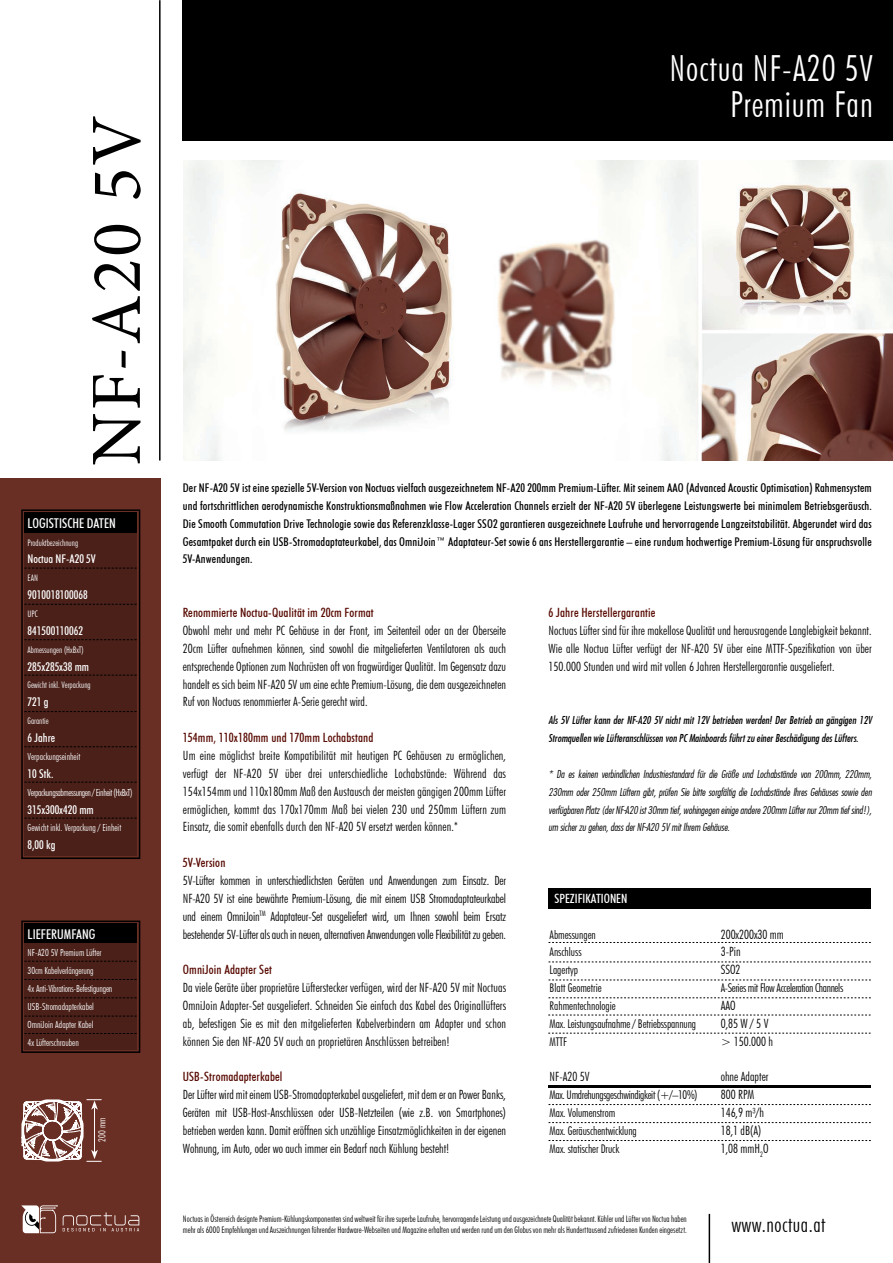
<style>
.page{position:relative;width:893px;height:1263px;background:#fff}
.page>*{position:absolute;margin:0;border:0;box-sizing:border-box;transform-origin:0 0}
.t1{font:72px "Minion Pro";letter-spacing:.025em;color:#000001}
.t2{font:300 condensed 36px/35.7px "Futura BT";letter-spacing:.025em;color:#fff;text-align:right}
.t3{font:300 condensed 21px "Futura BT";letter-spacing:.025em;color:#000001}
.t4{font:500 condensed 13.5px "Futura BT";color:#fff}
.t5{font:300 condensed 12.75px/17.9px "Futura BT";letter-spacing:.005em;color:#000001;text-align:justify}
.t6{font:500 condensed 12.75px "Futura BT";letter-spacing:.01em;color:#570901}
.t7{font:300 condensed 12.75px/17.9px "Futura BT";color:#000}
.t8{font:500 condensed 12.75px "Futura BT";color:#fff}
.t9{font:500 condensed 12px/17.9px "Futura BT";letter-spacing:.01em;color:#000;text-align:justify}
.t10{font:300 condensed 12px/17.9px "Futura BT";letter-spacing:-.005em;color:#000}
.t11{font:500 condensed 12px "Futura BT";color:#fff}
.t12{font:300 condensed 12px "Futura BT";letter-spacing:-.025em;color:#000}
.t13{font:10.5px/17.9px "Futura Lt Cn BT Italic";letter-spacing:-.005em;color:#000001;text-align:justify}
.t14{font:10.5px/17.9px "Futura Md Cn BT Italic";color:#000001}
.t15{font:300 condensed 9.75px/17.9px "Futura BT";color:#fff}
.t16{font:300 condensed 9.75px "Futura BT";letter-spacing:-.04em;color:#fff}
.t17{font:300 condensed 9px/10.8px "Futura BT";color:#000}
.t18{font:300 condensed 9px "Futura BT";color:#fff}
</style>
<div class="page">
<div style="left:183px;top:0;width:710px;height:140px;background:#000001"></div>
<div style="left:0;top:479px;width:161px;height:784px;background:#6a2f24"></div>
<div style="left:21px;top:509px;width:119px;height:350px;border:2px solid #000001"></div>
<div style="left:24px;top:531px;width:113px;height:324px;background:#4a2019"></div>
<div style="left:24px;top:513px;width:113px;height:20px;background:#000001"></div>
<div style="left:24px;top:942px;width:113px;height:108px;background:#4a2019"></div>
<div style="left:24px;top:924px;width:113px;height:19px;background:#000001"></div>
<div style="left:21px;top:920px;width:119px;height:133px;border:2px solid #000001"></div>
<svg style="left:24px;top:568px;width:113px;height:1px"></svg>
<svg style="left:24px;top:604px;width:113px;height:1px"></svg>
<svg style="left:24px;top:639px;width:113px;height:1px"></svg>
<svg style="left:24px;top:675px;width:113px;height:1px"></svg>
<svg style="left:24px;top:711px;width:113px;height:1px"></svg>
<svg style="left:24px;top:746px;width:113px;height:1px"></svg>
<svg style="left:24px;top:782px;width:113px;height:1px"></svg>
<svg style="left:24px;top:818px;width:113px;height:1px"></svg>
<hr style="left:709px;top:1214px;width:1px;height:49px;background:#000001">
<svg style="left:24px;top:961px;width:113px;height:1px"></svg>
<svg style="left:24px;top:979px;width:113px;height:1px"></svg>
<svg style="left:24px;top:997px;width:113px;height:1px"></svg>
<svg style="left:24px;top:1016px;width:113px;height:1px"></svg>
<hr style="left:159px;top:0;width:2px;height:460px;background:#000001">
<svg style="left:24px;top:1033px;width:113px;height:1px"></svg>
<div style="left:549px;top:889px;width:322px;height:20px;background:#000001"></div>
<svg style="left:549px;top:980px;width:322px;height:1px"></svg>
<svg style="left:549px;top:962px;width:322px;height:1px"></svg>
<svg style="left:549px;top:1122px;width:322px;height:1px"></svg>
<svg style="left:549px;top:1104px;width:322px;height:1px"></svg>
<svg style="left:549px;top:1140px;width:322px;height:1px"></svg>
<hr style="left:549px;top:1085px;width:322px;height:2px;background:#000001">
<svg style="left:549px;top:997px;width:322px;height:1px"></svg>
<svg style="left:548px;top:1015px;width:323px;height:1px"></svg>
<svg style="left:548px;top:1033px;width:323px;height:1px"></svg>
<svg style="left:21px;top:1205px;width:118px;height:28px"></svg>
<svg style="left:21px;top:1099px;width:80px;height:63px"></svg>
<img style="left:183px;top:161px;width:710px;height:299px">
<svg style="left:549px;top:942px;width:322px;height:1px"></svg>
<h1 class="t1" style="left:74px;top:466px;width:352px;rotate:-90deg">NF-A20 5V</h1>
<p class="t4" style="left:28px;top:515px;width:90px">LOGISTISCHE DATEN</p>
<p class="t18" style="left:28px;top:537px;width:52px">Produktbezeichnung</p>
<p class="t11" style="left:28px;top:552px;width:70px">Noctua NF-A20 5V</p>
<p class="t18" style="left:28px;top:573px;width:12px">EAN</p>
<p class="t11" style="left:28px;top:588px;width:62px">9010018100068</p>
<p class="t18" style="left:28px;top:608px;width:12px">UPC</p>
<p class="t11" style="left:28px;top:623px;width:57px">841500110062</p>
<p class="t18" style="left:28px;top:644px;width:58px">Abmessungen (HxBxT)</p>
<p class="t11" style="left:28px;top:659px;width:63px">285x285x38 mm</p>
<p class="t18" style="left:28px;top:680px;width:65px">Gewicht inkl. Verpackung</p>
<p class="t11" style="left:28px;top:695px;width:22px">721 g</p>
<p class="t18" style="left:28px;top:715px;width:23px">Garantie</p>
<p class="t11" style="left:28px;top:730px;width:29px">6 Jahre</p>
<p class="t15" style="left:28px;top:747px;width:54px">Verpackungseinheit</p>
<p class="t11" style="left:28px;top:766px;width:27px">10 Stk.</p>
<p class="t16" style="left:28px;top:786px;width:106px">Verpackungsabmessungen / Einheit (HxBxT)</p>
<p class="t11" style="left:28px;top:802px;width:68px">315x300x420 mm</p>
<p class="t15" style="left:28px;top:819px;width:95px">Gewicht inkl. Verpackung / Einheit</p>
<p class="t11" style="left:28px;top:838px;width:29px">8,00 kg</p>
<p class="t4" style="left:28px;top:925px;width:69px">LIEFERUMFANG</p>
<p class="t15" style="left:28px;top:944px;width:86px">NF-A20 5V Premium Lüfter<br>30cm Kabelverlängerung<br>4x Anti-Vibrations-Befestigungen<br>USB-Stromadapterkabel<br>OmniJoin Adapter Kabel<br>4x Lüfterschrauben</p>
<p class="t15" style="left:93px;top:1141px;width:25px;rotate:-90deg">200 mm</p>
<h2 class="t2" style="left:669px;top:50px;width:205px">Noctua NF-A20 5V<br>Premium Fan</h2>
<p class="t9" style="left:183px;top:479px;width:690px">Der NF-A20 5V ist eine spezielle 5V-Version von Noctuas vielfach ausgezeichnetem NF-A20 200mm Premium-Lüfter. Mit seinem AAO (Advanced Acoustic Optimisation) Rahmensystem und fortschrittlichen aerodynamische Konstruktionsmaßnahmen wie Flow Acceleration Channels erzielt der NF-A20 5V überlegene Leistungswerte bei minimalem Betriebsgeräusch.<br>Die Smooth Commutation Drive Technologie sowie das Referenzklasse-Lager SSO2 garantieren ausgezeichnete Laufruhe und hervorragende Langzeitstabilität. Abgerundet wird das Gesamtpaket durch ein USB-Stromadaptateurkabel, das OmniJoin™ Adaptateur-Set sowie 6 ans Herstellergarantie – eine rundum hochwertige Premium-Lösung für anspruchsvolle 5V-Anwendungen.</p>
<p class="t6" style="left:183px;top:605px;width:192px">Renommierte Noctua-Qualität im 20cm Format</p>
<p class="t5" style="left:183px;top:621px;width:325px">Obwohl mehr und mehr PC Gehäuse in der Front, im Seitenteil oder an der Oberseite 20cm Lüfter aufnehmen können, sind sowohl die mitgelieferten Ventilatoren als auch entsprechende Optionen zum Nachrüsten oft von fragwürdiger Qualität. Im Gegensatz dazu handelt es sich beim NF-A20 5V um eine echte Premium-Lösung, die dem ausgezeichneten Ruf von Noctuas renommierter A-Serie gerecht wird.</p>
<p class="t6" style="left:183px;top:730px;width:192px">154mm, 110x180mm und 170mm Lochabstand</p>
<p class="t5" style="left:183px;top:746px;width:325px">Um eine möglichst breite Kompatibilität mit heutigen PC Gehäusen zu ermöglichen, verfügt der NF-A20 5V über drei unterschiedliche Lochabstände: Während das 154x154mm und 110x180mm Maß den Austausch der meisten gängigen 200mm Lüfter ermöglichen, kommt das 170x170mm Maß bei vielen 230 und 250mm Lüftern zum Einsatz, die somit ebenfalls durch den NF-A20 5V ersetzt werden können.*</p>
<p class="t6" style="left:183px;top:855px;width:44px">5V-Version</p>
<p class="t5" style="left:183px;top:871px;width:325px">5V-Lüfter kommen in unterschiedlichsten Geräten und Anwendungen zum Einsatz. Der NF-A20 5V ist eine bewährte Premium-Lösung, die mit einem USB Stromadaptateurkabel und einem OmniJoin<sup>TM</sup> Adaptateur-Set ausgeliefert wird, um Ihnen sowohl beim Ersatz bestehender 5V-Lüfter als auch in neuen, alternativen Anwendungen volle Flexibilität zu geben.</p>
<p class="t6" style="left:183px;top:962px;width:91px">OmniJoin Adapter Set</p>
<p class="t5" style="left:183px;top:978px;width:325px">Da viele Geräte über proprietäre Lüfterstecker verfügen, wird der NF-A20 5V mit Noctuas OmniJoin Adapter-Set ausgeliefert. Schneiden Sie einfach das Kabel des Originallüfters ab, befestigen Sie es mit den mitgelieferten Kabelverbindern am Adapter und schon können Sie den NF-A20 5V auch an proprietären Anschlüssen betreiben!</p>
<p class="t6" style="left:183px;top:1069px;width:101px">USB-Stromadapterkabel</p>
<p class="t5" style="left:183px;top:1086px;width:325px">Der Lüfter wird mit einem USB-Stromadapterkabel ausgeliefert, mit dem er an Power Banks, Geräten mit USB-Host-Anschlüssen oder USB-Netzteilen (wie z.B. von Smartphones) betrieben werden kann. Damit eröffnen sich unzählige Einsatzmöglichkeiten in der eigenen Wohnung, im Auto, oder wo auch immer ein Bedarf nach Kühlung besteht!</p>
<p class="t6" style="left:549px;top:605px;width:108px">6 Jahre Herstellergarantie</p>
<p class="t5" style="left:549px;top:621px;width:325px">Noctuas Lüfter sind für ihre makellose Qualität und herausragende Langlebigkeit bekannt.<br>Wie alle Noctua Lüfter verfügt der NF-A20 5V über eine MTTF-Spezifikation von über 150.000 Stunden und wird mit vollen 6 Jahren Herstellergarantie ausgeliefert.</p>
<p class="t14" style="left:549px;top:711px;width:325px">Als 5V Lüfter kann der NF-A20 5V nicht mit 12V betrieben werden! Der Betrieb an gängigen 12V<br>Stromquellen wie Lüfteranschlüssen von PC Mainboards führt zu einer Beschädigung des Lüfters.</p>
<p class="t13" style="left:549px;top:765px;width:325px">* Da es keinen verbindlichen Industriestandard für die Größe und Lochabstände von 200mm, 220mm, 230mm oder 250mm Lüftern gibt, prüfen Sie bitte sorgfältig die Lochabstände Ihres Gehäuses sowie den verfügbaren Platz (der NF-A20 ist 30mm tief, wohingegen einige andere 200mm Lüfter nur 20mm tief sind!), um sicher zu gehen, dass der NF-A20 5V mit Ihrem Gehäuse.</p>
<p class="t8" style="left:554px;top:890px;width:74px">SPEZIFIKATIONEN</p>
<p class="t10" style="left:550px;top:925px;width:148px">Abmessungen<br>Anschluss<br>Lagertyp<br>Blatt Geometrie<br>Rahmentechnologie<br>Max. Leistungsaufnahme / Betriebsspannung<br>MTTF</p>
<p class="t7" style="left:550px;top:1068px;width:41px">NF-A20 5V</p>
<p class="t10" style="left:550px;top:1086px;width:149px">Max. Umdrehungsgeschwindigkeit (+/–10%)<br>Max. Volumenstrom<br>Max. Geräuschentwicklung<br>Max. statischer Druck</p>
<p class="t7" style="left:721px;top:925px;width:65px">200x200x30 mm<br>3-Pin<br>SSO2</p>
<p class="t12" style="left:721px;top:980px;width:124px">A-Series mit Flow Acceleration Channels</p>
<p class="t7" style="left:721px;top:996px;width:54px">AAO<br>0,85 W / 5 V &gt; 150.000 h</p>
<p class="t7" style="left:721px;top:1068px;width:49px">ohne Adapter<br>800 RPM<br>146,9 m³/h<br>18,1 dB(A)<br>1,08 mmH<sub>2</sub>O</p>
<p class="t17" style="left:183px;top:1213px;width:505px">Noctuas in Österreich designte Premium-Kühlungskomponenten sind weltweit für ihre superbe Laufruhe, hervorragende Leistung und ausgezeichnete Qualität bekannt. Kühler und Lüfter von Noctua haben mehr als 6000 Empfehlungen und Auszeichnungen führender Hardware-Webseiten und Magazine erhalten und werden rund um den Globus von mehr als Hunderttausend zufriedenen Kunden eingesetzt.</p>
<h3 class="t3" style="left:731px;top:1212px;width:96px">www.noctua.at</h3>
</div>
